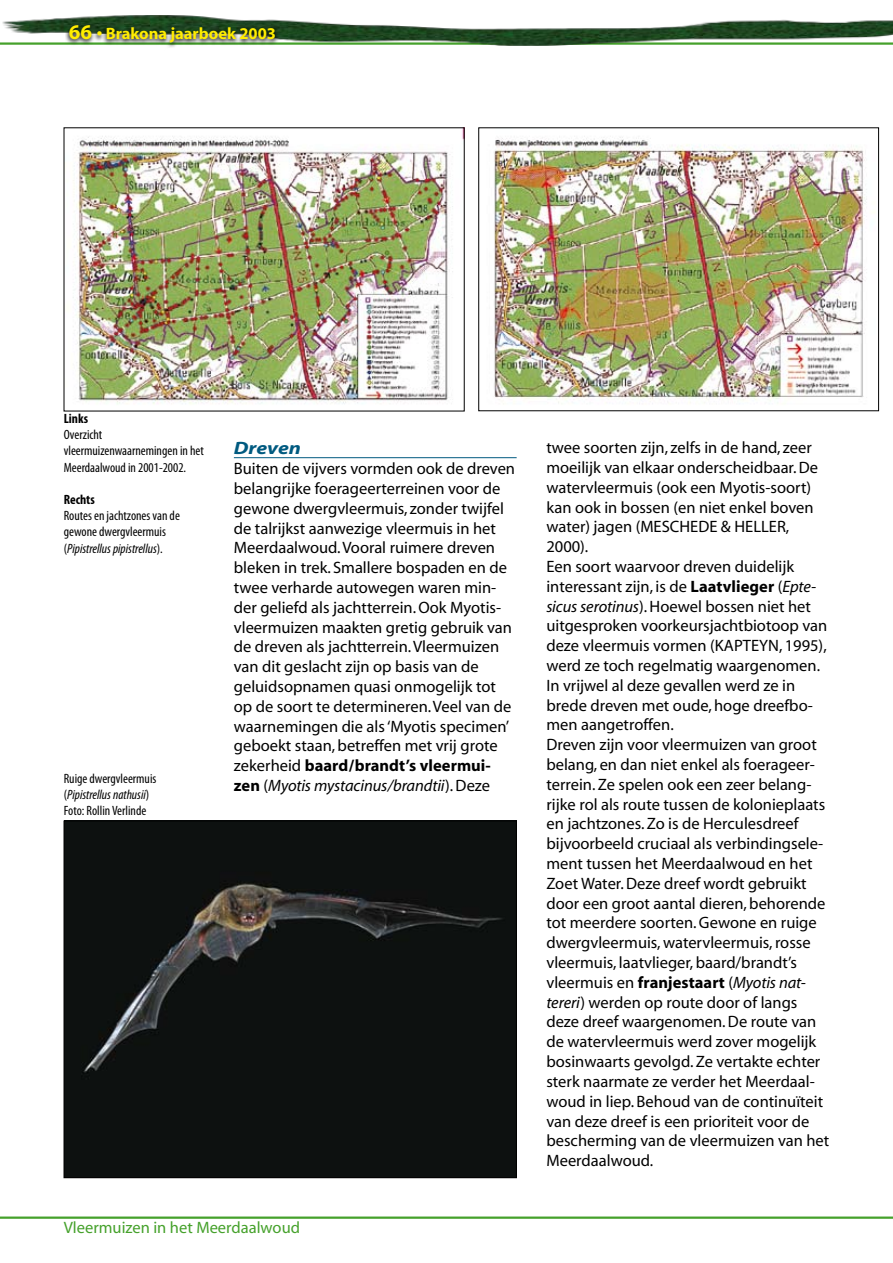
<style>
.page{position:relative;width:893px;height:1263px;background:#fff}
.page>*{position:absolute;margin:0;border:0;box-sizing:border-box;transform-origin:0 0}
.t1{font:italic 700 18px "Myriad";color:#005a80;scale:1.2 1}
.t2{font:16.5px/19.8px "Myriad";color:#000}
.t3{font:16.5px "Myriad";color:#45a12b}
.t4{font:700 16.5px "Myriad";color:#ffed00}
.t5{font:condensed 13.5px/16.2px "Myriad Pro";color:#000}
.t6{font:700 condensed 13.5px "Myriad Pro";color:#000}
.s1{font-size:21px}
.s2{font-style:italic}
.s3{font-weight:700}
</style>
<div class="page">
<img style="left:2px;top:15px;width:891px;height:31px">
<svg style="left:65px;top:22px;width:272px;height:25px"></svg>
<hr style="left:0;top:1216px;width:893px;height:3px;background:#45a12b">
<hr style="left:234px;top:457px;width:283px;height:1px;background:#005a80">
<img style="left:73px;top:136px;width:380px;height:268px">
<img style="left:494px;top:136px;width:381px;height:268px">
<div style="left:478px;top:128px;width:401px;height:283px;border:1px solid #000"></div>
<img style="left:66px;top:823px;width:449px;height:353px">
<p class="t4" style="left:69px;top:25px;width:209px"><span class="s1">66</span> • Brakona jaarboek 2003</p>
<p class="t6" style="left:64px;top:410px;width:26px">Links</p>
<p class="t5" style="left:64px;top:426px;width:142px">Overzicht vleermuizenwaarnemingen in het<br>Meerdaalwoud in 2001-2002.</p>
<p class="t6" style="left:64px;top:491px;width:33px">Rechts</p>
<p class="t5" style="left:64px;top:507px;width:118px">Routes en jachtzones van de gewone dwergvleermuis (<span class="s2">Pipistrellus pipistrellus</span>).</p>
<p class="t5" style="left:64px;top:770px;width:94px">Ruige dwergvleermuis (<span class="s2">Pipistrellus nathusii</span>)<br>Foto: Rollin Verlinde</p>
<p class="t1" style="left:234px;top:439px;width:57px">Dreven</p>
<p class="t2" style="left:234px;top:459px;width:283px">Buiten de vijvers vormden ook de dreven belangrijke foerageerterreinen voor de gewone dwergvleermuis, zonder twijfel de talrijkst aanwezige vleermuis in het Meerdaalwoud. Vooral ruimere dreven bleken in trek. Smallere bospaden en de twee verharde autowegen waren min&shy;der geliefd als jachtterrein. Ook Myotis&shy;vleermuizen maakten gretig gebruik van de dreven als jachtterrein. Vleermuizen van dit geslacht zijn op basis van de geluidsopnamen quasi onmogelijk tot op de soort te determineren. Veel van de waarnemingen die als ‘Myotis specimen’ geboekt staan, betreffen met vrij grote zekerheid <span class="s3">baard/brandt’s vleermui&shy;zen</span> (<span class="s2">Myotis mystacinus/brandtii</span>). Deze</p>
<p class="t3" style="left:64px;top:1219px;width:238px">Vleermuizen in het Meerdaalwoud</p>
<p class="t2" style="left:546px;top:438px;width:284px">twee soorten zijn, zelfs in de hand, zeer moeilijk van elkaar onderscheidbaar. De watervleermuis (ook een Myotis-soort) kan ook in bossen (en niet enkel boven water) jagen (MESCHEDE &amp; HELLER, 2000).<br>Een soort waarvoor dreven duidelijk interessant zijn, is de <span class="s3">Laatvlieger</span> (<span class="s2">Epte&shy;sicus serotinus</span>). Hoewel bossen niet het uitgesproken voorkeursjachtbiotoop van deze vleermuis vormen (KAPTEYN, 1995), werd ze toch regelmatig waargenomen.<br>In vrijwel al deze gevallen werd ze in brede dreven met oude, hoge dreefbo&shy;men aangetroffen.<br>Dreven zijn voor vleermuizen van groot belang, en dan niet enkel als foerageer&shy;terrein. Ze spelen ook een zeer belang&shy;rijke rol als route tussen de kolonieplaats en jachtzones. Zo is de Herculesdreef bijvoorbeeld cruciaal als verbindingsele&shy;ment tussen het Meerdaalwoud en het Zoet Water. Deze dreef wordt gebruikt door een groot aantal dieren, behorende tot meerdere soorten. Gewone en ruige dwergvleermuis, watervleermuis, rosse vleermuis, laatvlieger, baard/brandt’s vleermuis en <span class="s3">franjestaart</span> (<span class="s2">Myotis nat&shy;tereri</span>) werden op route door of langs deze dreef waargenomen. De route van de watervleermuis werd zover mogelijk bosinwaarts gevolgd. Ze vertakte echter sterk naarmate ze verder het Meerdaal&shy;woud in liep. Behoud van de continuïteit van deze dreef is een prioriteit voor de bescherming van de vleermuizen van het Meerdaalwoud.</p>
</div>
